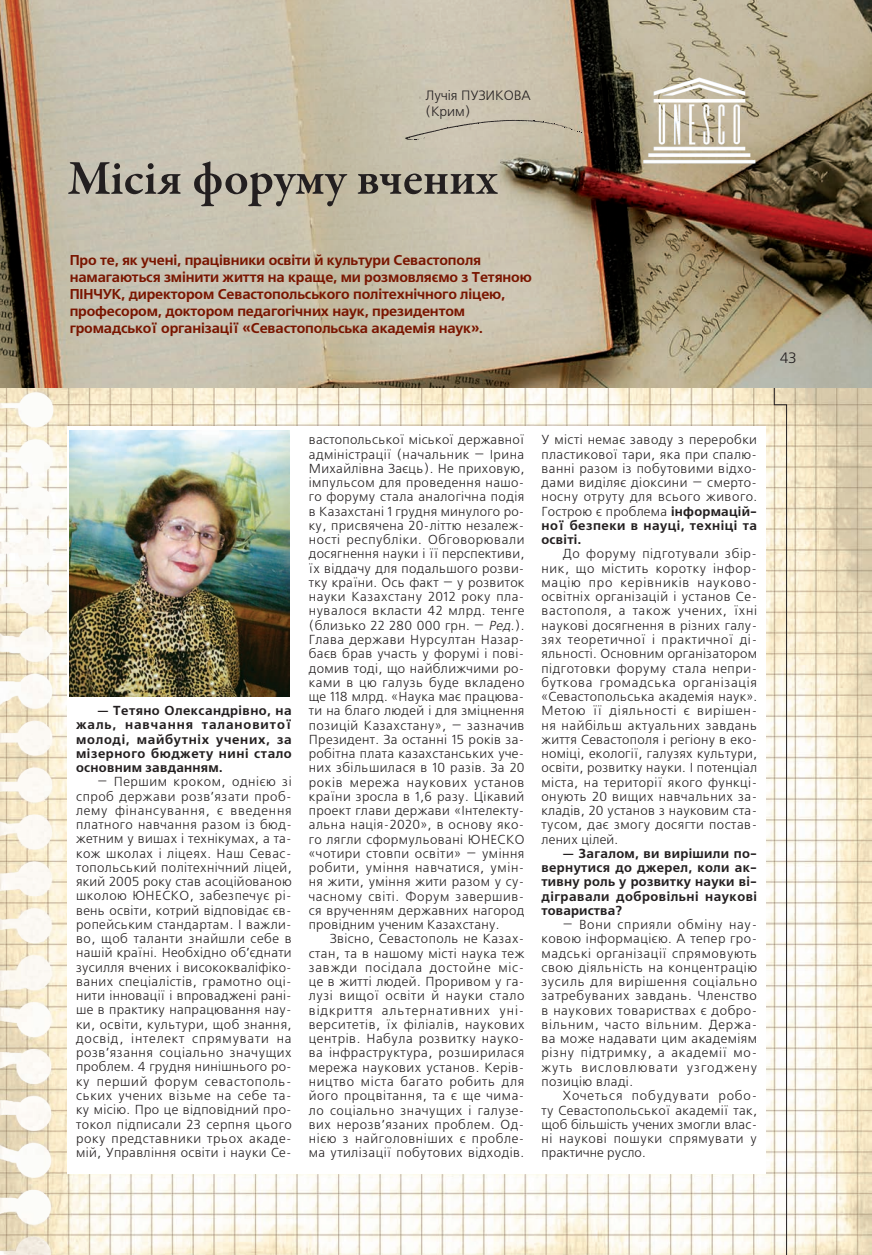
<style>
.page{position:relative;width:872px;height:1255px;background:#fff}
.page>*{position:absolute;margin:0;border:0;box-sizing:border-box;transform-origin:0 0}
.foto{font:15px "Free Set C";color:#231f20}
.vrez{font:700 14.25px/17.1px "Free Set C";letter-spacing:-.01em;color:#791500}
.author{font:13.5px "Free Set C";color:#231f20}
.text_freeset{font:13.05px/14.2px "Free Set C";letter-spacing:.035em;color:#231f20;text-align:justify}
.text_freeset-2{font:700 13.05px/14.2px "Free Set C";letter-spacing:.04em;color:#231f20;text-align:justify}
.s1{font-style:italic}
.s2{font-weight:700}
</style>
<div class="page">
<img style="left:0;top:387px;width:871px;height:867px">
<svg style="left:774px;top:387px;width:13px;height:867px"></svg>
<img style="left:0;top:0;width:872px;height:387px">
<div style="left:68px;top:426px;width:697px;height:748px;background:#fff"></div>
<img style="left:70px;top:430px;width:219px;height:266px">
<img style="left:629px;top:68px;width:136px;height:105px">
<svg style="left:68px;top:161px;width:430px;height:45px;background:#a49e8f"></svg>
<svg style="left:405px;top:120px;width:175px;height:20px;background:#c2baa7"></svg>
<p class="author" style="left:425px;top:88px;width:107px">Лучія ПУЗИКОВА</p>
<p class="author" style="left:425px;top:105px;width:47px">(Крим)</p>
<p class="vrez" style="left:70px;top:252px;width:463px">Про те, як учені, працівники освіти й культури Севастополя намагаються змінити життя на краще, ми розмовляємо з Тетяною ПІНЧУК, директором Севастопольського політехнічного ліцею, професором, доктором педагогічних наук, президентом громадської організації «Севастопольська академія наук».</p>
<p class="foto" style="left:779px;top:349px;width:19px">43</p>
<p class="text_freeset-2" style="left:76px;top:703px;width:217px;text-indent:21px">— Тетяно Олександрівно, на жаль, навчання талановитої молоді, майбутніх учених, за мізерного бюджету нині стало основним завданням.</p>
<p class="text_freeset" style="left:76px;top:775px;width:217px;text-indent:21px">— Першим кроком, однією зі спроб держави розв’язати проб&shy;лему фінансування, є введення платного навчання разом із бюд&shy;жетним у вишах і технікумах, а та&shy;кож школах і ліцеях. Наш Севас&shy;топольський політехнічний ліцей, який 2005 року став асоційованою школою ЮНЕСКО, забезпечує рі&shy;вень освіти, котрий відповідає єв&shy;ропейським стандартам. І важли&shy;во, щоб таланти знайшли себе в нашій країні. Необхідно об’єднати зусилля вчених і висококваліфіко&shy;ваних спеціалістів, грамотно оці&shy;нити інновації і впроваджені рані&shy;ше в практику напрацювання нау&shy;ки, освіти, культури, щоб знання, досвід, інтелект спрямувати на розв’язання соціально значущих проблем. 4 грудня нинішнього ро&shy;ку перший форум севастополь&shy;ських учених візьме на себе та&shy;ку місію. Про це відповідний про&shy;токол підписали 23 серпня цього року представники трьох акаде&shy;мій, Управління освіти і науки Се-</p>
<p class="text_freeset" style="left:309px;top:433px;width:217px">вастопольської міської державної адміністрації (начальник — Ірина Михайлівна Заєць). Не приховую, імпульсом для проведення нашо&shy;го форуму стала аналогічна подія в Казахстані 1 грудня минулого ро&shy;ку, присвячена 20-літтю незалеж&shy;ності республіки. Обговорювали досягнення науки і її перспективи, їх віддачу для подальшого розви&shy;тку країни. Ось факт — у розвиток науки Казахстану 2012 року пла&shy;нувалося вкласти 42 млрд. тенге (близько 22 280 000 грн. — <span class="s1">Ред</span>.).<br>Глава держави Нурсултан Назар&shy;баєв брав участь у форумі і пові&shy;домив тоді, що найближчими ро&shy;ками в цю галузь буде вкладено ще 118 млрд. «Наука має працюва&shy;ти на благо людей і для зміцнення позицій Казахстану», — зазначив Президент. За останні 15 років за&shy;робітна плата казахстанських уче&shy;них збільшилася в 10 разів. За 20 років мережа наукових установ країни зросла в 1,6 разу. Цікавий проект глави держави «Інтелекту&shy;альна нація-2020», в основу яко&shy;го лягли сформульовані ЮНЕСКО «чотири стовпи освіти» — уміння робити, уміння навчатися, умін&shy;ня жити, уміння жити разом у су&shy;часному світі. Форум завершив&shy;ся врученням державних нагород провідним ученим Казахстану.</p>
<p class="text_freeset" style="left:309px;top:932px;width:217px;text-indent:21px">Звісно, Севастополь не Казах&shy;стан, та в нашому місті наука теж завжди посідала достойне міс&shy;це в житті людей. Проривом у га&shy;лузі вищої освіти й науки стало відкриття альтернативних уні&shy;верситетів, їх філіалів, наукових центрів. Набула розвитку науко&shy;ва інфраструктура, розширилася мережа наукових установ. Керів&shy;ництво міста багато робить для його процвітання, та є ще чима&shy;ло соціально значущих і галузе&shy;вих нерозв’язаних проблем. Од&shy;нією з найголовніших є пробле&shy;ма утилізації побутових відходів.</p>
<p class="text_freeset" style="left:541px;top:433px;width:217px">У місті немає заводу з переробки пластикової тари, яка при спалю&shy;ванні разом із побутовими відхо&shy;дами виділяє діоксини — смерто&shy;носну отруту для всього живого.<br>Гострою є проблема <span class="s2">інформацій&shy;ної безпеки в науці, техніці та освіті.</span></p>
<p class="text_freeset" style="left:541px;top:547px;width:217px;text-align:left;text-indent:21px">До форуму підготували збір&shy;ник, що містить коротку інфор&shy;мацію про керівників науково&shy;освітніх організацій і установ Се&shy;вастополя, а також учених, їхні наукові досягнення в різних галу&shy;зях теоретичної і практичної ді&shy;яльності. Основним організатором підготовки форуму стала непри&shy;буткова громадська організація «Севастопольська академія наук».<br>Метою її діяльності є вирішен&shy;ня найбільш актуальних завдань життя Севастополя і регіону в еко&shy;номіці, екології, галузях культури, освіти, розвитку науки. І потенціал міста, на території якого функці&shy;онують 20 вищих навчальних за&shy;кладів, 20 установ з науковим ста&shy;тусом, дає змогу досягти постав&shy;лених цілей.</p>
<p class="text_freeset-2" style="left:541px;top:846px;width:217px;text-indent:21px">— Загалом, ви вирішили по&shy;вернутися до джерел, коли ак&shy;тивну роль у розвитку науки ві&shy;дігравали добровільні наукові товариства?</p>
<p class="text_freeset" style="left:541px;top:918px;width:217px;text-indent:21px">— Вони сприяли обміну нау&shy;ковою інформацією. А тепер гро&shy;мадські організації спрямовують свою діяльність на концентрацію зусиль для вирішення соціально затребуваних завдань. Членство в наукових товариствах є добро&shy;вільним, часто вільним. Держа&shy;ва може надавати цим академіям різну підтримку, а академії мо&shy;жуть висловлювати узгоджену позицію владі.</p>
<p class="text_freeset" style="left:541px;top:1089px;width:217px;text-indent:21px">Хочеться побудувати робо&shy;ту Севастопольської академії так, щоб більшість учених змогли влас&shy;ні наукові пошуки спрямувати у практичне русло.</p>
</div>
